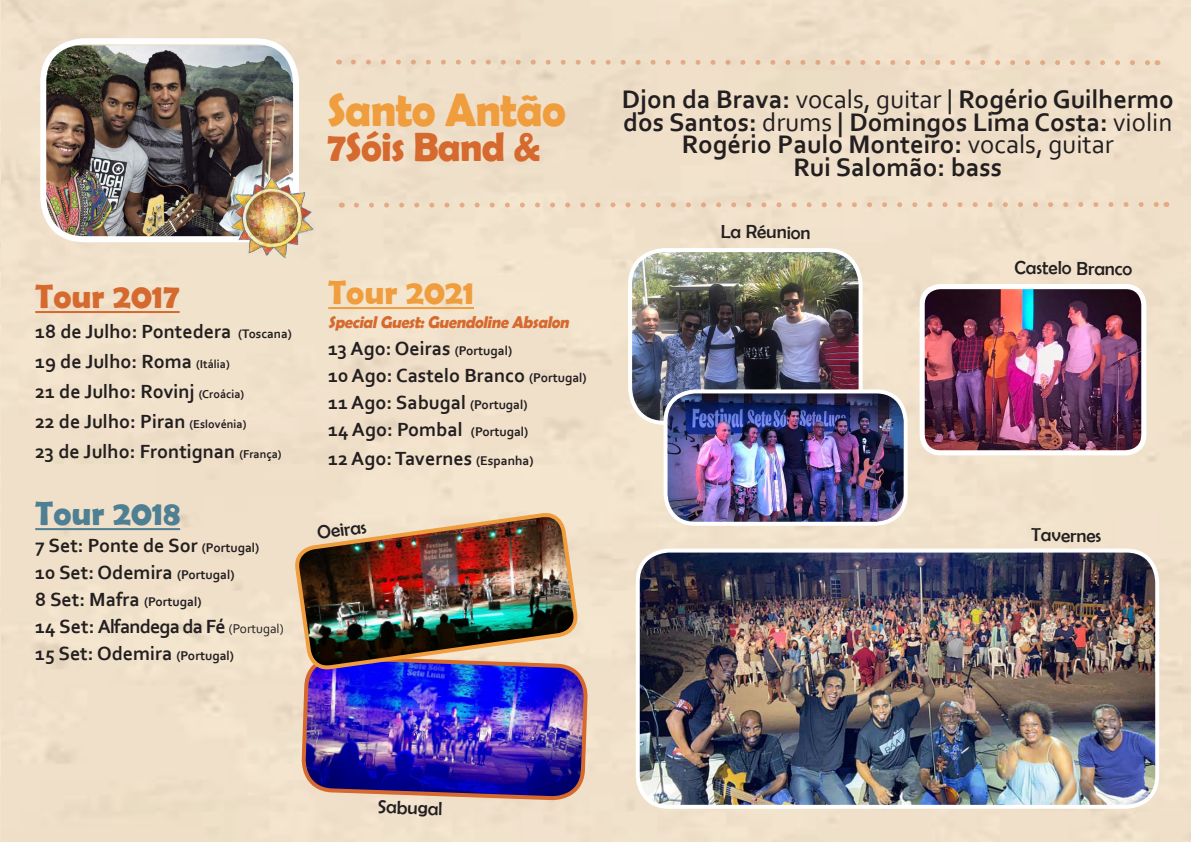
<style>
.page{position:relative;width:1191px;height:842px;background:#fff}
.page>*{position:absolute;margin:0;border:0;box-sizing:border-box;transform-origin:0 0}
.t1{font:700 47px "Berlin Sans FB Demi";letter-spacing:-.02em;color:#f09d3e;scale:.96 1}
.t2{font:700 41px "Berlin Sans FB Demi";letter-spacing:-.02em;color:#d6692e;scale:.96 1}
.t3{font:700 34.2px "Berlin Sans FB Demi";color:#4f7f93}
.t4{font:700 34.2px "Berlin Sans FB Demi";color:#d6692e}
.t5{font:700 34.2px "Berlin Sans FB Demi";color:#f09d3e}
.t6{font:700 26.6px/22.8px "Corbel";color:#231f20;text-align:center}
.t7{font:700 20px/27px "Corbel";color:#231f20}
.t8{font:19px "Berlin Sans FB";letter-spacing:-.01em;color:#231f20}
.t9{font:italic 700 17.1px "Berlin Sans FB Demi";color:#d6692e;scale:.96 1}
.s1{font-size:13px}
.s2{font-size:12px}
.s3{font-size:13.3px}
.s4{font-weight:400;font-size:13.3px}
.s5{font-weight:400}
</style>
<div class="page">
<div style="left:1px;top:0;width:1190px;height:842px;background:#f0e0ca"></div>
<img style="left:47px;top:45px;width:245px;height:190px">
<div style="left:40px;top:38px;width:259px;height:204px;border:6px solid #fff;border-radius:41px"></div>
<hr style="left:35px;top:528px;width:145px;height:2px;background:#4f7f93">
<hr style="left:35px;top:311px;width:145px;height:2px;background:#d6692e">
<hr style="left:328px;top:307px;width:146px;height:2px;background:#f09d3e">
<img style="left:630px;top:250px;width:230px;height:173px">
<div style="left:628px;top:248px;width:234px;height:177px;border:4px solid #fff;border-radius:35px"></div>
<img style="left:925px;top:290px;width:215px;height:159px">
<div style="left:919px;top:284px;width:227px;height:171px;border:5px solid #fff;border-radius:18px"></div>
<img style="left:300px;top:672px;width:288px;height:129px">
<img style="left:295px;top:513px;width:283px;height:195px">
<svg style="left:354px;top:202px;width:812px;height:7px"></svg>
<svg style="left:351px;top:59px;width:807px;height:7px"></svg>
<img style="left:638px;top:551px;width:519px;height:253px">
<div style="left:636px;top:549px;width:523px;height:260px;border:4px solid #fff;border-radius:31px"></div>
<img style="left:665px;top:391px;width:240px;height:130px">
<div style="left:663px;top:389px;width:244px;height:137px;border:4px solid #fff;border-radius:30px"></div>
<img style="left:221px;top:174px;width:93px;height:85px">
<h1 class="t1" style="left:327px;top:83px;width:250px">Santo Antão</h1>
<h2 class="t2" style="left:327px;top:124px;width:223px">7Sóis Band &amp;</h2>
<h3 class="t4" style="left:35px;top:276px;width:146px">Tour 2017</h3>
<p class="t7" style="left:35px;top:316px;width:258px;line-height:30px">18 de Julho: Pontedera <span class="s1">(Toscana)<br></span>19 de Julho: Roma <span class="s2">(Itália)<br></span>21 de Julho: Rovinj <span class="s2">(Croácia)<br></span>22 de Julho: Piran <span class="s2">(Eslovénia)<br></span>23 de Julho: Frontignan <span class="s2">(França)</span></p>
<h3 class="t3" style="left:35px;top:493px;width:146px">Tour 2018</h3>
<p class="t7" style="left:35px;top:531px;width:250px">7 Set: Ponte de Sor <span class="s3">(Portugal)<br></span>10 Set: Odemira <span class="s3">(Portugal)<br></span>8 Set: Mafra <span class="s3">(Portugal)<br></span>14 Set: Alfandega da Fé <span class="s4">(Portugal)<br></span>15 Set: Odemira <span class="s3">(Portugal)</span></p>
<h3 class="t5" style="left:328px;top:272px;width:147px">Tour 2021</h3>
<p class="t9" style="left:328px;top:313px;width:256px">SpecialGuest:Guendoline Absalon</p>
<p class="t7" style="left:328px;top:335px;width:260px;line-height:27.4px">13 Ago: Oeiras <span class="s3">(Portugal)<br></span>10 Ago: Castelo Branco <span class="s3">(Portugal)<br></span>11 Ago: Sabugal <span class="s3">(Portugal)<br></span>14 Ago: Pombal <span class="s3">(Portugal)<br></span>12 Ago: Tavernes <span class="s3">(Espanha)</span></p>
<p class="t8" style="left:316px;top:522px;width:51px;rotate:-7deg">Oeiras</p>
<h3 class="t6" style="left:621px;top:87px;width:554px">Djon da Brava: <span class="s5">vocals, guitar |</span> Rogério Guilhermo dos Santos: <span class="s5">drums</span> | Domingos Lima Costa: <span class="s5">violin </span>Rogério Paulo Monteiro: <span class="s5">vocals, guitar<br></span>Rui Salomão: bass</h3>
<p class="t8" style="left:720px;top:221px;width:91px">La Réunion</p>
<p class="t8" style="left:1014px;top:257px;width:119px">Castelo Branco</p>
<p class="t8" style="left:1031px;top:524px;width:72px">Tavernes</p>
<p class="t8" style="left:378px;top:796px;width:66px;rotate:2deg">Sabugal</p>
</div>
